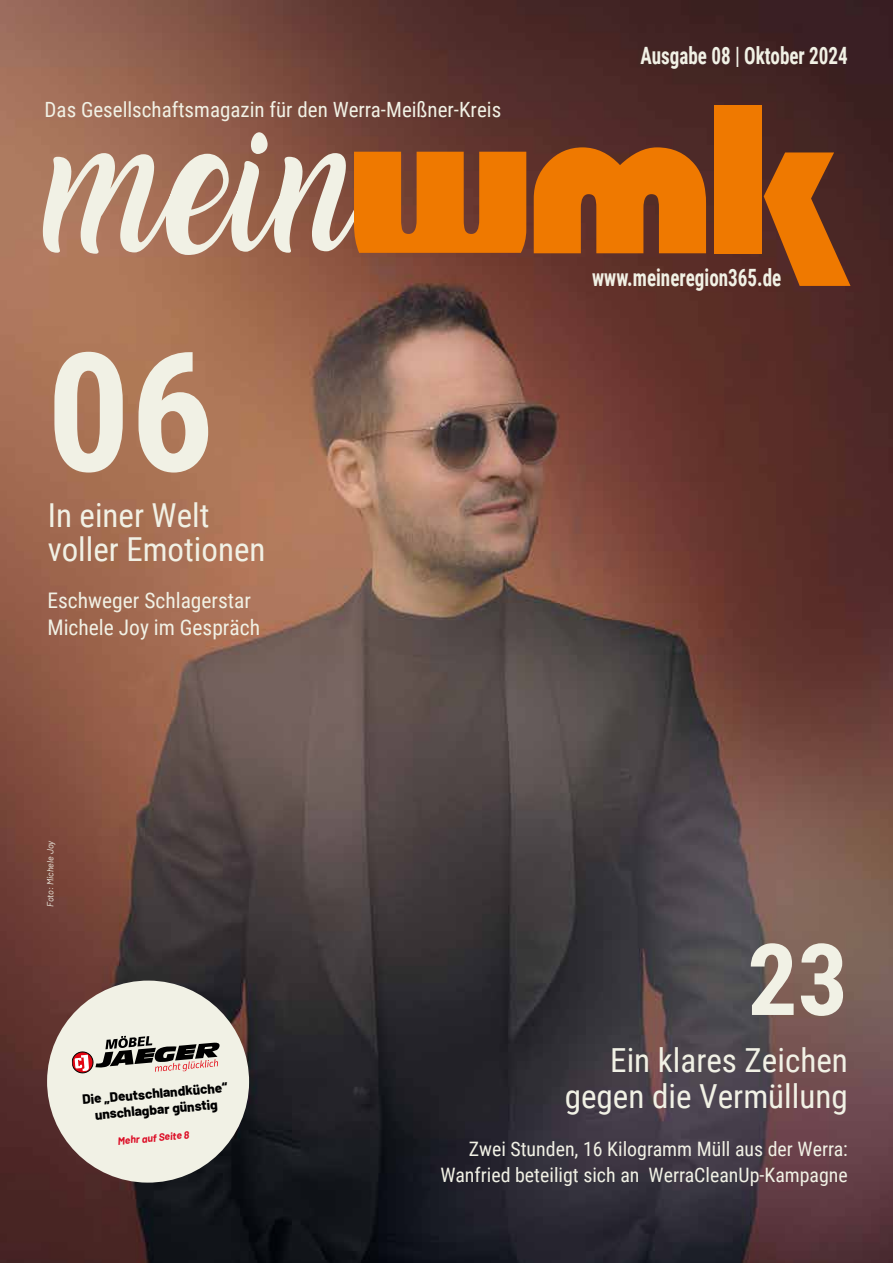
<style>
.page{position:relative;width:893px;height:1263px;background:#fff}
.page>*{position:absolute;margin:0;border:0;box-sizing:border-box;transform-origin:0 0}
.t1{font:700 165.3px "Roboto Condensed";color:#f1f1e5}
.t2{font:700 99.45px "Roboto Condensed";color:#f1f1e5}
.t3{font:33.15px/36px "Roboto Condensed";color:#f1f1e5;text-align:right}
.t4{font:33px/34px "Roboto Condensed";color:#f1f1e5}
.t5{font:700 23.85px "Roboto Condensed";color:#f1f1e5;scale:.8 1}
.t6{font:21.45px/27px "Roboto Condensed";color:#f1f1e5}
.t7{font:21px "Roboto Condensed";color:#f1f1e5}
.t8{font:19.95px/25.5px "Roboto Condensed";color:#f1f1e5;text-align:right}
.t9{font:800 13.5px/16.2px "Barlow";color:#000;text-align:center}
.t10{font:italic 700 10.35px "Barlow";color:#dc0b24}
.t11{font:italic 9px "Barlow";color:#f1f1e5}
</style>
<div class="page">
<img style="left:0;top:0;width:893px;height:1263px">
<svg style="left:43px;top:132px;width:483px;height:123px"></svg>
<svg style="left:534px;top:147px;width:172px;height:106px"></svg>
<div style="left:715px;top:105px;width:47px;height:148px;background:#ef7900"></div>
<svg style="left:764px;top:152px;width:86px;height:134px"></svg>
<svg style="left:47px;top:980px;width:203px;height:203px"></svg>
<p class="t7" style="left:45px;top:94px;width:458px">Das Gesellschaftsmagazin für den Werra-Meißner-Kreis</p>
<h1 class="t1" style="left:47px;top:296px;width:169px">06</h1>
<h3 class="t4" style="left:48px;top:496px;width:219px">In einer Welt voller Emotionen</h3>
<p class="t6" style="left:48px;top:586px;width:214px">Eschweger Schlagerstar<br>Michele Joy im Gespräch</p>
<p class="t11" style="left:44px;top:907px;width:68px;rotate:-90deg">Foto: Michele Joy</p>
<p class="t5" style="left:640px;top:39px;width:261px">Ausgabe 08 | Oktober 2024</p>
<p class="t5" style="left:592px;top:261px;width:238px">www.meineregion365.de</p>
<h2 class="t2" style="left:747px;top:910px;width:102px">23</h2>
<p class="t9" style="left:81px;top:1090px;width:147px;rotate:-5deg">Die „Deutschlandküche“ unschlagbar günstig</p>
<p class="t10" style="left:117px;top:1133px;width:73px;rotate:-5deg">Mehr auf Seite 8</p>
<h3 class="t3" style="left:565px;top:1041px;width:285px">Ein klares Zeichen gegen die Vermüllung</h3>
<p class="t8" style="left:441px;top:1136px;width:409px">Zwei Stunden, 16 Kilogramm Müll aus der Werra:<br>Wanfried beteiligt sich an WerraCleanUp-Kampagne</p>
</div>
